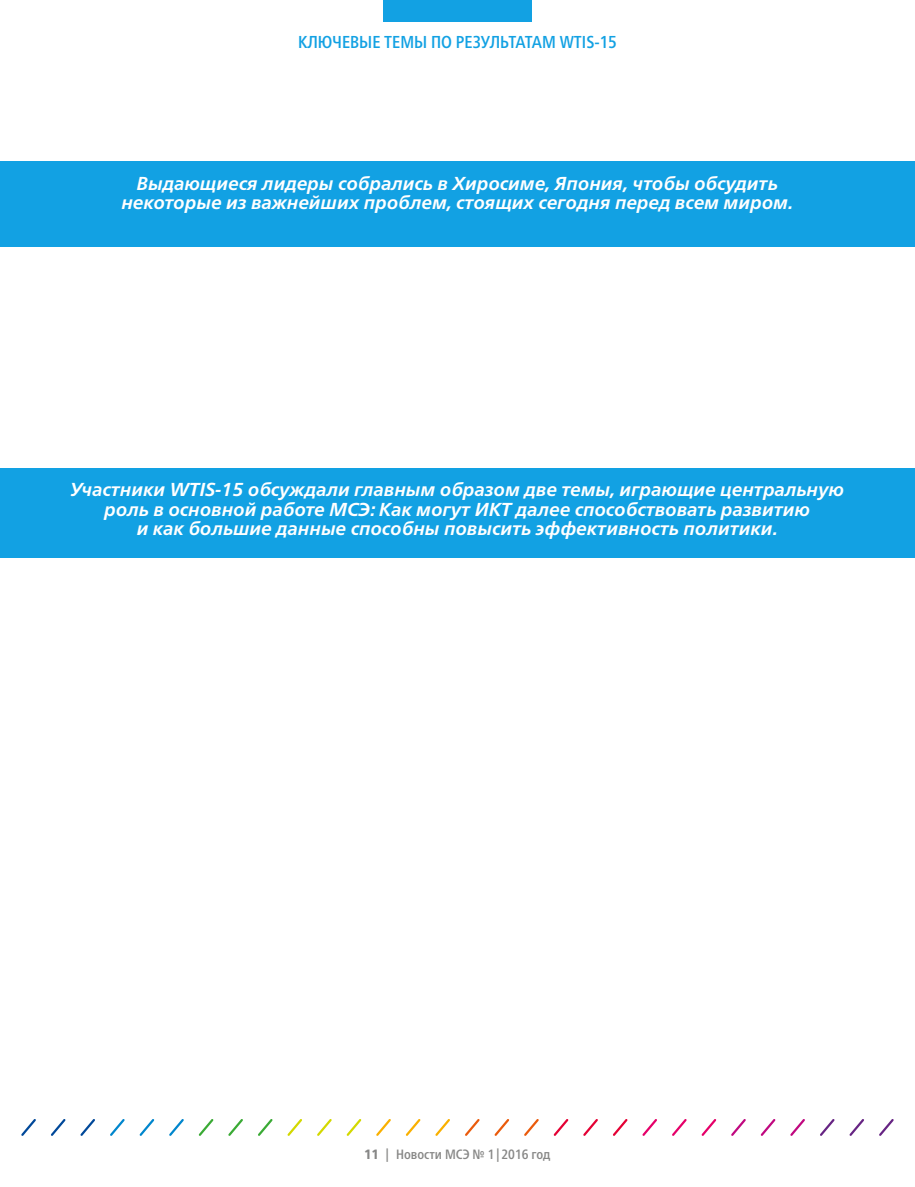
<style>
.page{position:relative;width:915px;height:1187px;background:#fff}
.page>*{position:absolute;margin:0;border:0;box-sizing:border-box;transform-origin:0 0}
.t1{font:italic 700 18.75px/19.5px "Frutiger Neue LTW1 G";color:#fff;text-align:center}
.t2{font:500 condensed 17.25px "Frutiger Neue LTW1 G";color:#12a1e3}
.t3{font:500 condensed 13.5px "Frutiger Neue LTW1 G";color:#878786}
.s1{font-weight:800}
</style>
<div class="page">
<div style="left:0;top:162px;width:914px;height:85px;background:#12a1e3"></div>
<div style="left:0;top:468px;width:914px;height:89px;background:#12a1e3"></div>
<svg style="left:21px;top:1119px;width:15px;height:17px"></svg>
<svg style="left:51px;top:1119px;width:15px;height:17px"></svg>
<svg style="left:80px;top:1119px;width:15px;height:17px"></svg>
<svg style="left:110px;top:1119px;width:15px;height:17px"></svg>
<svg style="left:139px;top:1119px;width:16px;height:17px"></svg>
<svg style="left:169px;top:1119px;width:15px;height:17px"></svg>
<svg style="left:198px;top:1119px;width:16px;height:17px"></svg>
<svg style="left:228px;top:1119px;width:15px;height:17px"></svg>
<svg style="left:258px;top:1119px;width:15px;height:17px"></svg>
<svg style="left:287px;top:1119px;width:15px;height:17px"></svg>
<svg style="left:317px;top:1119px;width:15px;height:17px"></svg>
<svg style="left:346px;top:1119px;width:16px;height:17px"></svg>
<svg style="left:376px;top:1119px;width:15px;height:17px"></svg>
<svg style="left:405px;top:1119px;width:16px;height:17px"></svg>
<svg style="left:435px;top:1119px;width:15px;height:17px"></svg>
<svg style="left:465px;top:1119px;width:15px;height:17px"></svg>
<svg style="left:494px;top:1119px;width:16px;height:17px"></svg>
<svg style="left:524px;top:1119px;width:15px;height:17px"></svg>
<svg style="left:553px;top:1119px;width:16px;height:17px"></svg>
<svg style="left:583px;top:1119px;width:15px;height:17px"></svg>
<svg style="left:613px;top:1119px;width:15px;height:17px"></svg>
<svg style="left:642px;top:1119px;width:15px;height:17px"></svg>
<svg style="left:672px;top:1119px;width:15px;height:17px"></svg>
<svg style="left:701px;top:1119px;width:16px;height:17px"></svg>
<svg style="left:731px;top:1119px;width:15px;height:17px"></svg>
<svg style="left:760px;top:1119px;width:16px;height:17px"></svg>
<svg style="left:790px;top:1119px;width:15px;height:17px"></svg>
<svg style="left:820px;top:1119px;width:15px;height:17px"></svg>
<svg style="left:849px;top:1119px;width:15px;height:17px"></svg>
<svg style="left:879px;top:1119px;width:15px;height:17px"></svg>
<div style="left:383px;top:0;width:148px;height:21px;background:#12a1e3"></div>
<p class="t2" style="left:298px;top:32px;width:320px">КЛЮЧЕВЫЕ ТЕМЫ ПО РЕЗУЛЬТАТАМ WTIS-15</p>
<p class="t1" style="left:122px;top:173px;width:672px">Выдающиеся лидеры собрались в Хиросиме, Япония, чтобы обсудить некоторые из важнейших проблем, стоящих сегодня перед всем миром.</p>
<p class="t1" style="left:71px;top:480px;width:775px">Участники WTIS-15 обсуждали главным образом две темы, играющие центральную роль в основной работе МСЭ: Как могут ИКТ далее способствовать развитию<br>и как большие данные способны повысить эффективность политики.</p>
<p class="t3" style="left:364px;top:1146px;width:187px"><span class="s1">11</span> | Новости МСЭ № 1|2016 год</p>
</div>
